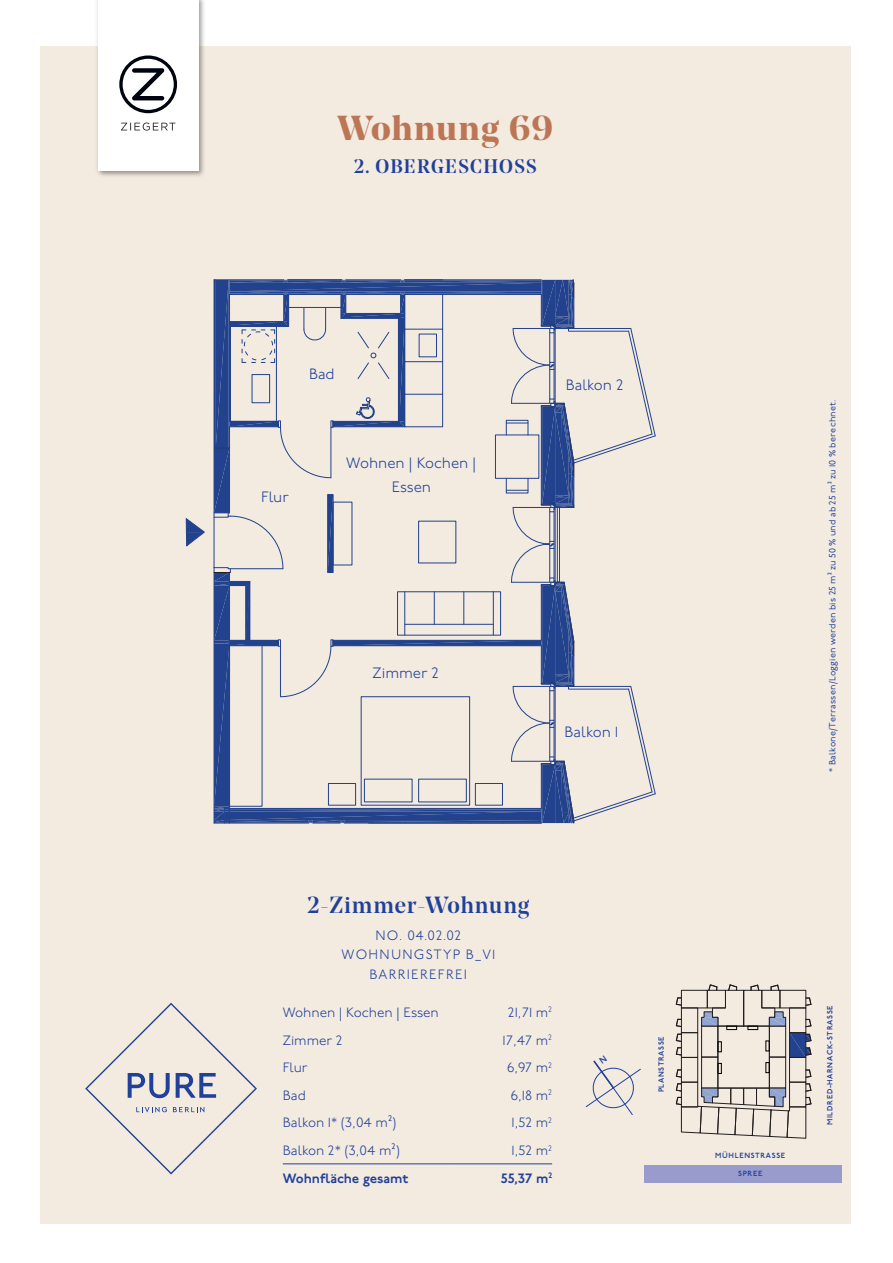
<style>
.page{position:relative;width:893px;height:1263px;background:#fff}
.page>*{position:absolute;margin:0;border:0;box-sizing:border-box;transform-origin:0 0}
.t1{font:700 34.5px "Noe Display";letter-spacing:.035em;color:#bc7655}
.t2{font:500 23.25px "Noe Display";letter-spacing:.04em;color:#20419a}
.t3{font:500 19.5px "Noe Display";letter-spacing:.07em;color:#20419a}
.t4{font:300 15px/24px "P22 Underground";color:#20419a;text-align:center}
.t5{font:300 13.5px "P22 Underground";color:#20419a}
.t6{font:300 13.5px/19.5px "P22 Underground";letter-spacing:.09em;color:#20419a;text-align:center}
.t7{font:600 13.5px "P22 Underground";color:#20419a}
.t8{font:9px "P22 Underground";letter-spacing:.03em;color:#20419a}
.t9{font:600 7.5px "P22 Underground";letter-spacing:.09em;color:#20419a}
</style>
<div class="page">
<div style="left:40px;top:46px;width:810px;height:1178px;background:#f3eae0"></div>
<img style="left:97px;top:0;width:107px;height:176px">
<div style="left:98px;top:0;width:100px;height:171px;background:#fff"></div>
<svg style="left:121px;top:123px;width:54px;height:8px"></svg>
<svg style="left:119px;top:55px;width:58px;height:58px"></svg>
<div style="left:644px;top:1165px;width:198px;height:18px;background:#9a9bcd"></div>
<svg style="left:85px;top:1003px;width:172px;height:171px"></svg>
<div style="left:681px;top:990px;width:26px;height:18px;border:1px solid #231f20"></div>
<div style="left:701px;top:1057px;width:17px;height:31px;border:1px solid #231f20"></div>
<div style="left:681px;top:1008px;width:17px;height:25px;border:1px solid #231f20"></div>
<div style="left:681px;top:1032px;width:17px;height:25px;border:1px solid #231f20"></div>
<div style="left:681px;top:1057px;width:17px;height:25px;border:1px solid #231f20"></div>
<div style="left:681px;top:1082px;width:17px;height:25px;border:1px solid #231f20"></div>
<div style="left:769px;top:1057px;width:17px;height:31px;border:1px solid #231f20"></div>
<div style="left:789px;top:1057px;width:17px;height:25px;border:1px solid #231f20"></div>
<div style="left:789px;top:1082px;width:17px;height:25px;border:1px solid #231f20"></div>
<svg style="left:676px;top:1083px;width:135px;height:55px"></svg>
<svg style="left:676px;top:1069px;width:6px;height:8px"></svg>
<svg style="left:676px;top:997px;width:6px;height:8px"></svg>
<svg style="left:676px;top:1019px;width:6px;height:8px"></svg>
<svg style="left:676px;top:1034px;width:6px;height:21px"></svg>
<svg style="left:701px;top:985px;width:110px;height:92px"></svg>
<hr style="left:283px;top:1163px;width:170px;height:1px;background:#20419a">
<hr style="left:453px;top:1163px;width:99px;height:1px;background:#20419a">
<svg style="left:186px;top:518px;width:19px;height:29px"></svg>
<svg style="left:213px;top:279px;width:443px;height:545px"></svg>
<svg style="left:585px;top:1060px;width:56px;height:55px"></svg>
<h1 class="t1" style="left:337px;top:106px;width:217px">Wohnung 69</h1>
<h3 class="t3" style="left:354px;top:154px;width:185px">2. OBERGESCHOSS</h3>
<p class="t4" style="left:309px;top:363px;width:27px">Bad</p>
<p class="t4" style="left:261px;top:485px;width:29px">Flur</p>
<p class="t4" style="left:346px;top:452px;width:132px">Wohnen | Kochen |<br>Essen</p>
<p class="t4" style="left:566px;top:373px;width:59px">Balkon 2</p>
<p class="t4" style="left:373px;top:661px;width:68px">Zimmer 2</p>
<p class="t4" style="left:565px;top:720px;width:55px">Balkon 1</p>
<h2 class="t2" style="left:307px;top:890px;width:224px">2-Zimmer-Wohnung</h2>
<p class="t6" style="left:342px;top:926px;width:155px">NO. 04.02.02<br>WOHNUNGSTYP B_V1<br>BARRIEREFREI</p>
<p class="t5" style="left:283px;top:1005px;width:158px">Wohnen | Kochen | Essen</p>
<p class="t5" style="left:508px;top:1005px;width:46px">21,71 m<sup>2</sup></p>
<p class="t5" style="left:283px;top:1032px;width:61px">Zimmer 2</p>
<p class="t5" style="left:503px;top:1032px;width:51px">17,47 m<sup>2</sup></p>
<p class="t5" style="left:283px;top:1060px;width:27px">Flur</p>
<p class="t5" style="left:507px;top:1060px;width:47px">6,97 m<sup>2</sup></p>
<p class="t5" style="left:283px;top:1088px;width:25px">Bad</p>
<p class="t5" style="left:511px;top:1088px;width:43px">6,18 m<sup>2</sup></p>
<p class="t5" style="left:283px;top:1115px;width:115px">Balkon 1* (3,04 m²)</p>
<p class="t5" style="left:512px;top:1115px;width:42px">1,52 m<sup>2</sup></p>
<p class="t5" style="left:283px;top:1143px;width:119px">Balkon 2* (3,04 m²)</p>
<p class="t5" style="left:512px;top:1143px;width:42px">1,52 m<sup>2</sup></p>
<p class="t7" style="left:283px;top:1170px;width:127px">Wohnfläche gesamt</p>
<p class="t7" style="left:501px;top:1170px;width:53px">55,37 m<sup>2</sup></p>
<p class="t9" style="left:657px;top:1092px;width:58px;rotate:-90deg">PLANSTRASSE</p>
<p class="t8" style="left:827px;top:772px;width:374px;rotate:-90deg">* Balkone/Terrassen/Loggien werden bis 25 m² zu 50 % und ab 25 m² zu 10 % berechnet.</p>
<p class="t9" style="left:715px;top:1151px;width:72px">MÜHLENSTRASSE</p>
<p class="t9" style="left:738px;top:1169px;width:26px">SPREE</p>
<p class="t9" style="left:826px;top:1125px;width:121px;rotate:-90deg">MILDRED-HARNACK-STRASSE</p>
</div>
